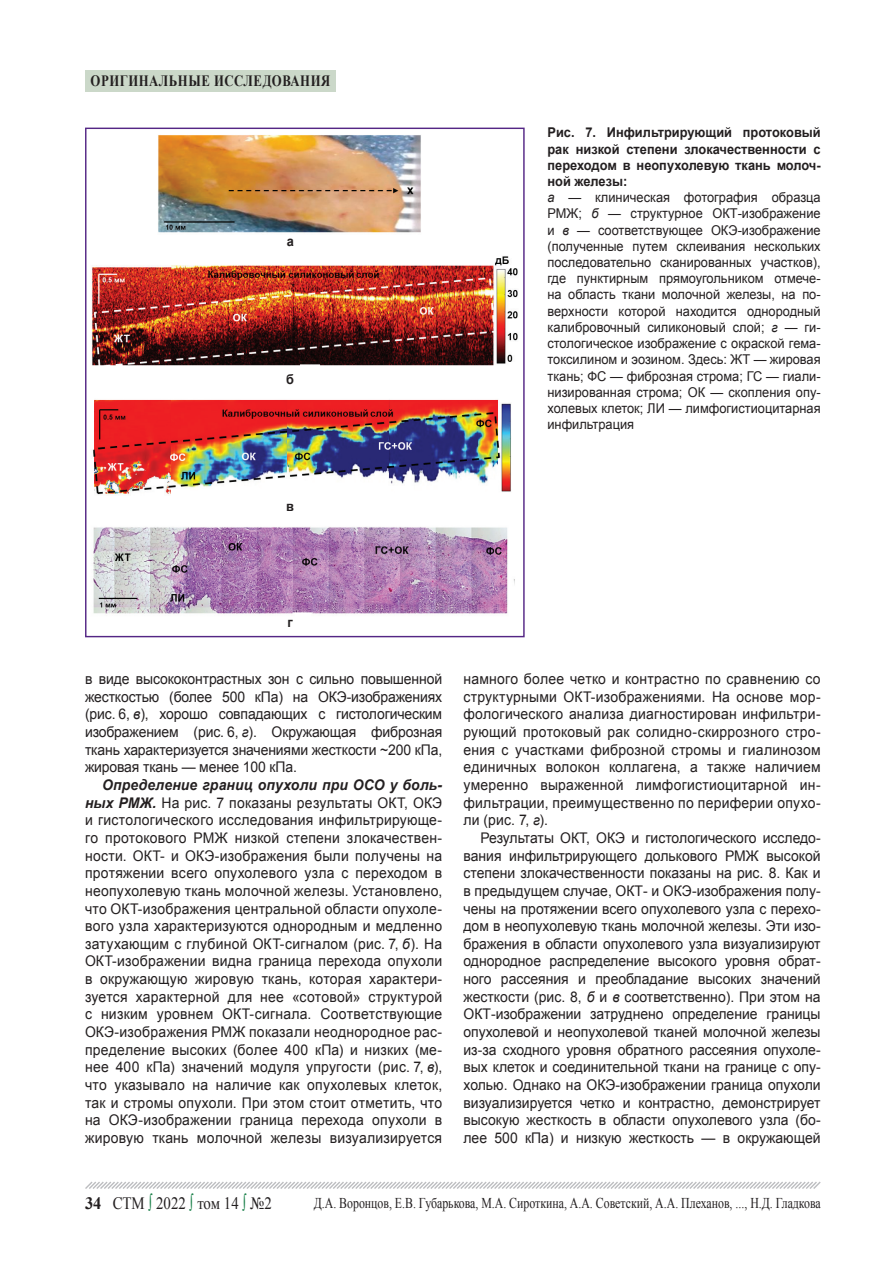
<style>
.page{position:relative;width:893px;height:1276px;background:#fff}
.page>*{position:absolute;margin:0;border:0;box-sizing:border-box;transform-origin:0 0}
.t1{font:17.4px "Times New Roman";color:#231f20;scale:.86 1}
.t2{font:700 15.75px "Times New Roman";letter-spacing:.04em;color:#231f20;scale:.81 1}
.t3{font:15px "Times New Roman";color:#231f20;scale:.79 1}
.t4{font:14.7px/17.7px "Arial";color:#231f20;text-align:justify;scale:.95 1}
.t5{font:13.5px/16.2px "Arial";color:#231f20;scale:.95 1}
.t6{font:700 13.5px "Arial";color:#231f20;scale:.95 1}
.s1{font-weight:700}
.s2{font-style:italic}
.s3{font-weight:700;font-style:italic}
.s4{color:#127c43}
</style>
<div class="page">
<svg style="left:85px;top:1181px;width:736px;height:8px"></svg>
<div style="left:85px;top:70px;width:251px;height:21px;background:#cbd8c9"></div>
<img style="left:92px;top:135px;width:426px;height:479px">
<p class="t2" style="left:87px;top:70px;width:158px">биотехнологии</p>
<p class="t2" style="left:91px;top:70px;width:297px">оригинальные исследования</p>
<p class="t6" style="left:287px;top:232px;width:9px">а</p>
<p class="t6" style="left:286px;top:370px;width:10px">б</p>
<p class="t6" style="left:286px;top:497px;width:10px">в</p>
<p class="t5" style="left:547px;top:125px;width:289px"><span class="s1">Рис. 7. Инфильтрирующий протоковый рак низкой степени злокачественности с переходом в неопухолевую ткань молоч&shy;ной железы:<br></span><span class="s2">а</span> — клиническая фотография образца РМЖ; <span class="s2">б</span> — структурное ОКТ-изображение и <span class="s2">в</span> — соответствующее ОКЭ-изображение (полученные путем склеивания нескольких последовательно сканированных участков), где пунктирным прямоугольником отмече&shy;на область ткани молочной железы, на по&shy;верхности которой находится однородный калибровочный силиконовый слой; <span class="s2">г</span> — ги&shy;стологическое изображение с окраской гема&shy;токсилином и эозином. Здесь: ЖТ — жировая ткань; ФС — фиброзная строма; ГС — гиали&shy;низированная строма; ОК — скопления опу&shy;холевых клеток; ЛИ — лимфогистиоцитарная инфильтрация</p>
<p class="t6" style="left:288px;top:613px;width:7px">г</p>
<p class="t4" style="left:85px;top:670px;width:377px">в виде высококонтрастных зон с сильно повышенной жесткостью (более 500 кПа) на ОКЭ-изображениях (рис. 6, <span class="s2">в</span>), хорошо совпадающих с гистологическим изображением (рис. 6, <span class="s2">г</span>). Окружающая фиброзная ткань характеризуется значениями жесткости ~200 кПа, жировая ткань — менее 100 кПа.</p>
<p class="t4" style="left:85px;top:776px;width:378px;text-indent:17px"><span class="s3">Определение границ опухоли при ОСО у боль&shy;ных РМЖ.</span> На рис. 7 показаны результаты ОКТ, ОКЭ и гистологического исследования инфильтрирующе&shy;го протокового РМЖ низкой степени злокачествен&shy;ности. ОКТ- и ОКЭ-изображения были получены на протяжении всего опухолевого узла с переходом в неопухолевую ткань молочной железы. Установлено, что ОКТ-изображения центральной области опухоле&shy;вого узла характеризуются однородным и медленно затухающим с глубиной ОКТ-сигналом (рис. 7, <span class="s2">б</span>). На ОКТ-изображении видна граница перехода опухоли в окружающую жировую ткань, которая характери&shy;зуется характерной для нее «сотовой» структурой с низким уровнем ОКТ-сигнала. Соответствующие ОКЭ-изображения РМЖ показали неоднородное рас&shy;пределение высоких (более 400 кПа) и низких (ме&shy;нее 400 кПа) значений модуля упругости (рис. 7, <span class="s2">в</span>), что указывало на наличие как опухолевых клеток, так и стромы опухоли. При этом стоит отметить, что на ОКЭ-изображении граница перехода опухоли в жировую ткань молочной железы визуализируется</p>
<p class="t4" style="left:463px;top:670px;width:378px">намного более четко и контрастно по сравнению со структурными ОКТ-изображениями. На основе мор&shy;фологического анализа диагностирован инфильтри&shy;рующий протоковый рак солидно-скиррозного стро&shy;ения с участками фиброзной стромы и гиалинозом единичных волокон коллагена, а также наличием умеренно выраженной лимфогистиоцитарной ин&shy;фильтрации, преимущественно по периферии опухо&shy;ли (рис. 7, <span class="s2">г</span>).</p>
<p class="t4" style="left:463px;top:829px;width:377px;text-indent:17px">Результаты ОКТ, ОКЭ и гистологического исследо&shy;вания инфильтрирующего долькового РМЖ высокой степени злокачественности показаны на рис. 8. Как и в предыдущем случае, ОКТ- и ОКЭ-изображения полу&shy;чены на протяжении всего опухолевого узла с перехо&shy;дом в неопухолевую ткань молочной железы. Эти изо&shy;бражения в области опухолевого узла визуализируют однородное распределение высокого уровня обрат&shy;ного рассеяния и преобладание высоких значений жесткости (рис. 8, <span class="s2">б</span> и <span class="s2">в</span> соответственно). При этом на ОКТ-изображении затруднено определение границы опухолевой и неопухолевой тканей молочной железы из-за сходного уровня обратного рассеяния опухоле&shy;вых клеток и соединительной ткани на границе с опу&shy;холью. Однако на ОКЭ-изображении граница опухоли визуализируется четко и контрастно, демонстрирует высокую жесткость в области опухолевого узла (бо&shy;лее 500 кПа) и низкую жесткость — в окружающей</p>
<p class="t1" style="left:85px;top:1191px;width:219px"><span class="s1">34</span> СТМ <span class="s4">∫</span> 2022 <span class="s4">∫</span> том 14 <span class="s4">∫</span> №2</p>
<p class="t3" style="left:314px;top:1192px;width:643px">Д.А. Воронцов, Е.В. Губарькова, М.А. Сироткина, А.А. Советский, А.А. Плеханов, ..., Н.Д. Гладкова</p>
</div>
